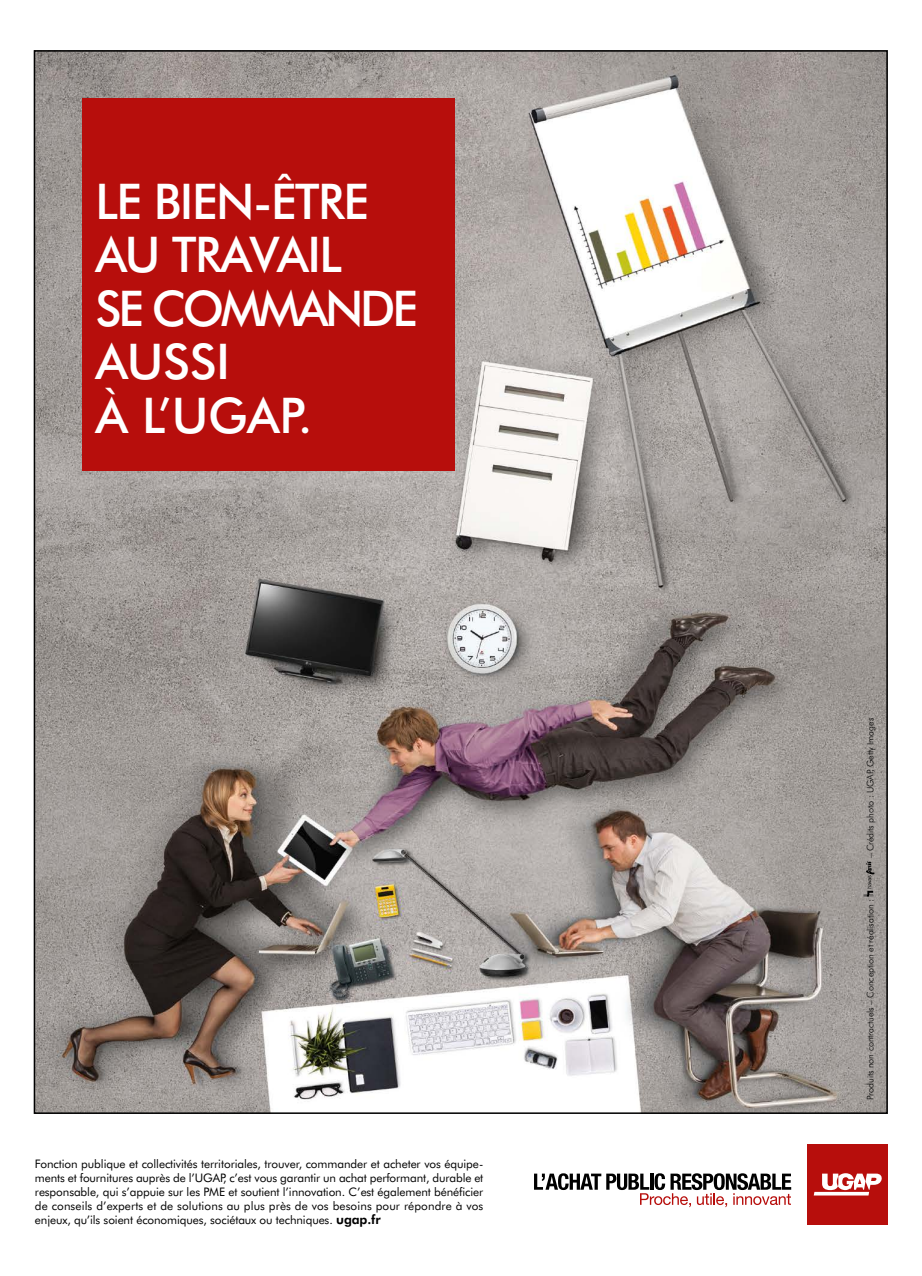
<style>
.page{position:relative;width:922px;height:1276px;background:#fff}
.page>*{position:absolute;margin:0;border:0;box-sizing:border-box;transform-origin:0 0}
.t1{font:500 49.25px/53.5px "Futura BT";letter-spacing:-.03em;color:#fff}
.t2{font:11.75px/13.9px "Futura BT";letter-spacing:-.01em;color:#000;text-align:justify}
.t3{font:300 9.12px "Futura BT";letter-spacing:-.01em;color:#000}
.s1{font-weight:800;font-size:12.88px}
</style>
<div class="page">
<img style="left:37px;top:53px;width:847px;height:1058px">
<div style="left:82px;top:99px;width:372px;height:372px;background:#b70e0c"></div>
<svg style="left:863px;top:860px;width:11px;height:36px"></svg>
<div style="left:807px;top:1144px;width:80px;height:80px;background:#b70e0c"></div>
<svg style="left:813px;top:1173px;width:68px;height:22px"></svg>
<svg style="left:534px;top:1173px;width:257px;height:34px"></svg>
<h1 class="t1" style="left:95px;top:174px;width:324px">LE BIEN-ÊTRE<br>AU TRAVAIL<br>SE COMMANDE<br>AUSSI<br>À L’UGAP.</h1>
<p class="t2" style="left:35px;top:1157px;width:450px">Fonction publique et collectivités territoriales, trouver, commander et acheter vos équipe&shy;ments et fournitures auprès de l’UGAP, c’est vous garantir un achat performant, durable et responsable, qui s’appuie sur les PME et soutient l’innovation. C’est également bénéficier de conseils d’experts et de solutions au plus près de vos besoins pour répondre à vos enjeux, qu’ils soient économiques, sociétaux ou techniques. <span class="s1">ugap.fr</span></p>
<p class="t3" style="left:864px;top:858px;width:142px;rotate:-90deg">– Crédits photo : UGAP, Getty Images</p>
<p class="t3" style="left:864px;top:1099px;width:202px;rotate:-90deg">Produits non contractuels – Conception et réalisation :</p>
</div>
